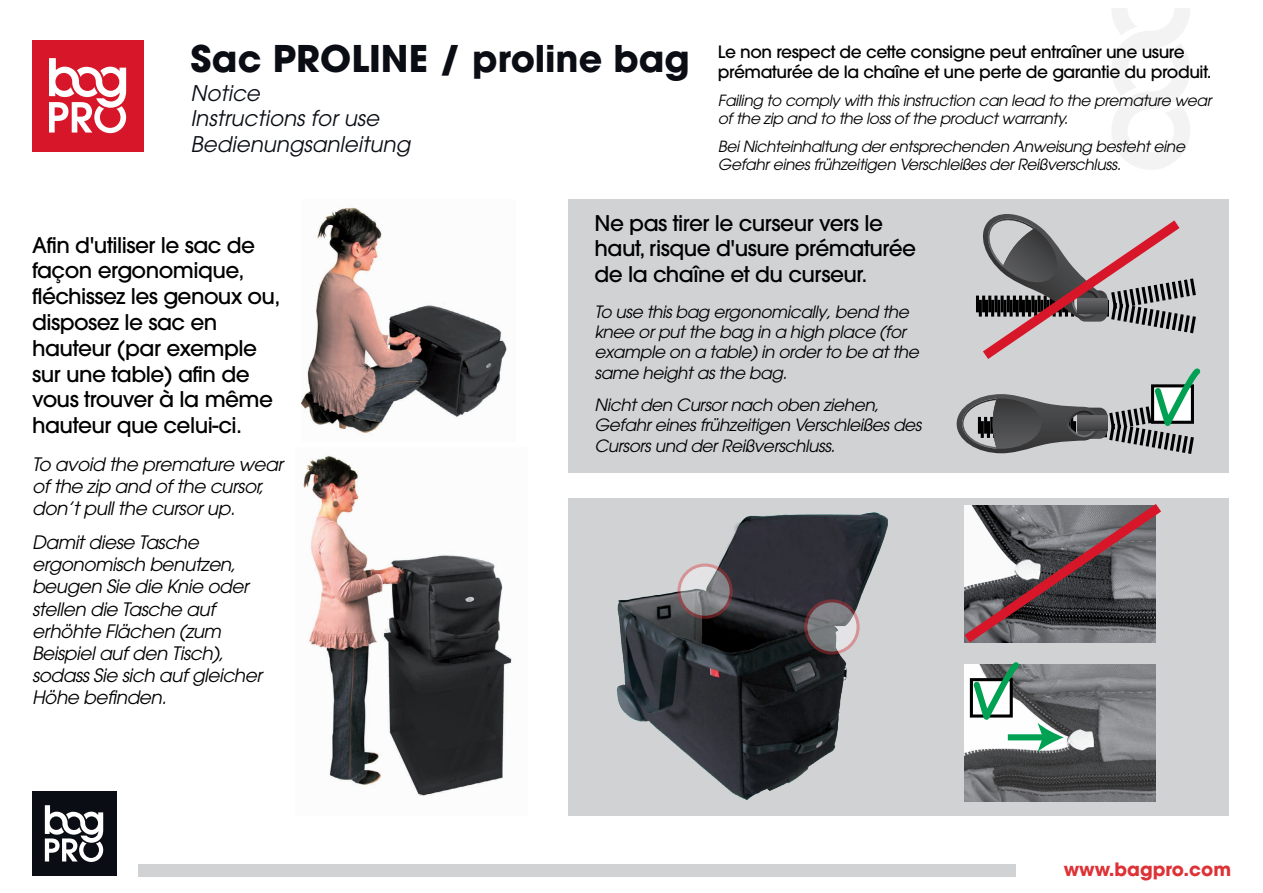
<style>
.page{position:relative;width:1263px;height:893px;background:#fff}
.page>*{position:absolute;margin:0;border:0;box-sizing:border-box;transform-origin:0 0}
.t1{font:700 36.6px "ITC Avant Garde Std";color:#0a0d14}
.t2{font:500 21.45px/25.8px "ITC Avant Garde Std";letter-spacing:-.025em;color:#000}
.t3{font:italic 21.45px/25.8px "ITC Avant Garde Std";color:#0a0d14}
.t4{font:italic 18.45px/22px "ITC Avant Garde Std";letter-spacing:-.025em;color:#000}
.t5{font:700 18.3px "ITC Avant Garde Std";color:#dd3337}
.t6{font:italic 16.95px/20.2px "ITC Avant Garde Std";letter-spacing:-.025em;color:#000}
.t7{font:500 16.95px/20.2px "ITC Avant Garde Std";letter-spacing:-.025em;color:#000}
.t8{font:italic 15.3px/18.5px "ITC Avant Garde Std";letter-spacing:-.025em;color:#000}
</style>
<div class="page">
<div style="left:32px;top:40px;width:111px;height:111px;background:#d71729"></div>
<svg style="left:49px;top:58px;width:77px;height:75px"></svg>
<svg style="left:1112px;top:8px;width:78px;height:162px"></svg>
<div style="left:138px;top:864px;width:877px;height:12px;background:#d1d2d4"></div>
<div style="left:32px;top:791px;width:84px;height:85px;background:#0a0d14"></div>
<svg style="left:45px;top:805px;width:58px;height:57px"></svg>
<div style="left:568px;top:199px;width:660px;height:273px;background:#d1d2d4"></div>
<div style="left:568px;top:498px;width:660px;height:318px;background:#d1d2d4"></div>
<img style="left:301px;top:205px;width:207px;height:231px">
<img style="left:964px;top:664px;width:192px;height:137px">
<svg style="left:969px;top:662px;width:55px;height:96px;background:#a5b7af"></svg>
<svg style="left:964px;top:504px;width:197px;height:138px;background:#786a6e"></svg>
<div style="left:1008px;top:734px;width:37px;height:6px;background:#00a152"></div>
<svg style="left:1037px;top:723px;width:27px;height:29px"></svg>
<img style="left:616px;top:512px;width:272px;height:289px">
<svg style="left:806px;top:601px;width:52px;height:52px;background:#928f92"></svg>
<div style="left:804px;top:599px;width:56px;height:56px;border:3px solid #dd3337;border-radius:50%"></div>
<svg style="left:679px;top:565px;width:52px;height:52px;background:#a19ea0"></svg>
<div style="left:677px;top:563px;width:56px;height:56px;border:3px solid #dd3337;border-radius:50%"></div>
<img style="left:303px;top:455px;width:209px;height:341px">
<svg style="left:957px;top:214px;width:244px;height:240px"></svg>
<h1 class="t1" style="left:190px;top:34px;width:501px">Sac PROLINE / proline bag</h1>
<p class="t3" style="left:190px;top:79px;width:221px">Notice<br>Instructions for use<br>Bedienungsanleitung</p>
<p class="t7" style="left:718px;top:41px;width:495px">Le non respect de cette consigne peut entraîner une usure prématurée de la chaîne et une perte de garantie du produit.</p>
<p class="t8" style="left:718px;top:91px;width:495px">Failing to comply with this instruction can lead to the premature wear of the zip and to the loss of the product warranty.</p>
<p class="t8" style="left:718px;top:137px;width:469px">Bei Nichteinhaltung der entsprechenden Anweisung besteht eine<br>Gefahr eines frühzeitigen Verschleißes der Reißverschluss.</p>
<p class="t2" style="left:32px;top:232px;width:250px">Afin d'utiliser le sac de façon ergonomique, fléchissez les genoux ou, disposez le sac en hauteur (par exemple sur une table) afin de vous trouver à la même hauteur que celui-ci.</p>
<p class="t4" style="left:32px;top:453px;width:252px">To avoid the premature wear of the zip and of the cursor, don’t pull the cursor up.</p>
<p class="t4" style="left:32px;top:531px;width:232px">Damit diese Tasche ergonomisch benutzen, beugen Sie die Knie oder stellen die Tasche auf erhöhte Flächen (zum<br>Beispiel auf den Tisch), sodass Sie sich auf gleicher<br>Höhe befinden.</p>
<p class="t2" style="left:594px;top:210px;width:323px">Ne pas tirer le curseur vers le haut, risque d'usure prématurée de la chaîne et du curseur.</p>
<p class="t6" style="left:594px;top:301px;width:326px">To use this bag ergonomically, bend the knee or put the bag in a high place (for example on a table) in order to be at the same height as the bag.</p>
<p class="t6" style="left:594px;top:395px;width:329px">Nicht den Cursor nach oben ziehen,<br>Gefahr eines frühzeitigen Verschleißes des<br>Cursors und der Reißverschluss.</p>
<p class="t5" style="left:1064px;top:856px;width:169px">www.bagpro.com</p>
</div>
